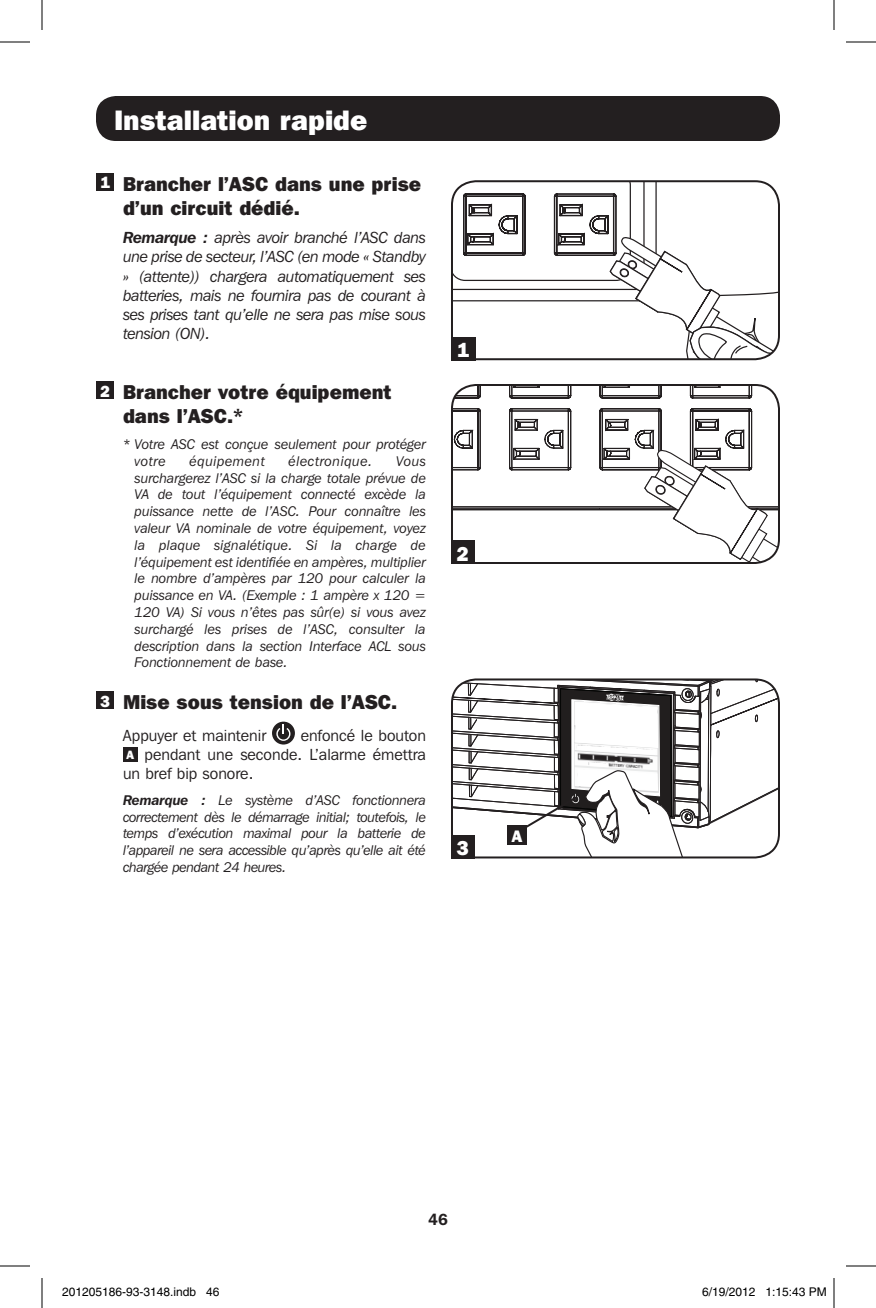
<style>
.page{position:relative;width:876px;height:1308px;background:#fff}
.page>*{position:absolute;margin:0;border:0;box-sizing:border-box;transform-origin:0 0}
.t1{font:800 28px "Franklin Gothic IT Cby BT";color:#fff}
.t2{font:800 20px/24px "Franklin Gothic IT Cby BT";color:#231f20}
.t3{font:800 20px "Franklin Gothic IT Cby BT";color:#fff}
.t4{font:800 16.6px "Franklin Gothic IT Cby BT";color:#fff}
.t5{font:italic 16px/19.2px "Franklin Gothic IT Cby BT";letter-spacing:-.02em;color:#231f20;text-align:justify}
.Body_Text_Indent{font:16px/19.2px "Franklin Gothic IT Cby BT";color:#231f20}
.t6{font:800 16px "Franklin Gothic IT Cby BT";color:#fff}
.t7{font:600 16px "Franklin Gothic IT Cby BT";color:#231f20}
.t8{font:italic 14px/16.8px "Franklin Gothic IT Cby BT";color:#231f20;text-align:justify}
.t9{font:italic 14px "Franklin Gothic IT Cby BT";letter-spacing:.035em;color:#231f20}
.t10{font:12px "Helvetica";color:#000}
.t11{font:800 12px "Franklin Gothic IT Cby BT";color:#fff}
.s1{font-weight:600}
</style>
<div class="page">
<div style="left:451px;top:835px;width:23px;height:23px;background:#231f20"></div>
<svg style="left:452px;top:679px;width:327px;height:178px"></svg>
<svg style="left:451px;top:180px;width:329px;height:181px"></svg>
<div style="left:451px;top:337px;width:24px;height:23px;background:#231f20"></div>
<svg style="left:452px;top:385px;width:327px;height:178px"></svg>
<div style="left:451px;top:384px;width:329px;height:180px;border:2px solid #231f20;border-radius:24px"></div>
<div style="left:451px;top:541px;width:23px;height:23px;background:#231f20"></div>
<div style="left:96px;top:96px;width:684px;height:45px;background:#231f20;border-radius:20px"></div>
<div style="left:96px;top:173px;width:18px;height:18px;background:#231f20"></div>
<div style="left:96px;top:381px;width:18px;height:18px;background:#231f20"></div>
<div style="left:96px;top:691px;width:18px;height:18px;background:#231f20"></div>
<svg style="left:272px;top:722px;width:23px;height:23px"></svg>
<svg style="left:276px;top:725px;width:14px;height:16px"></svg>
<div style="left:123px;top:747px;width:14px;height:15px;background:#231f20"></div>
<hr style="left:0;top:42px;width:30px;height:1px;background:#000">
<hr style="left:846px;top:42px;width:30px;height:1px;background:#000">
<hr style="left:0;top:1266px;width:30px;height:1px;background:#000">
<hr style="left:846px;top:1266px;width:30px;height:1px;background:#000">
<hr style="left:42px;top:0;width:1px;height:30px;background:#000">
<hr style="left:42px;top:1278px;width:1px;height:30px;background:#000">
<hr style="left:834px;top:0;width:1px;height:30px;background:#000">
<hr style="left:834px;top:1278px;width:1px;height:30px;background:#000">
<p class="t1" style="left:114px;top:102px;width:255px">Installation rapide</p>
<p class="t6" style="left:100px;top:173px;width:11px">1</p>
<p class="t2" style="left:123px;top:172px;width:300px">Brancher l’ASC dans une prise d’un circuit dédié.</p>
<p class="t5" style="left:123px;top:228px;width:305px"><span class="s1">Remarque :</span> après avoir branché l’ASC dans une prise de secteur, l’ASC (en mode « Standby » (attente)) chargera automatiquement ses batteries, mais ne fournira pas de courant à ses prises tant qu’elle ne sera pas mise sous tension (ON).</p>
<p class="t6" style="left:100px;top:381px;width:11px">2</p>
<p class="t2" style="left:123px;top:380px;width:270px">Brancher votre équipement dans l’ASC.*</p>
<p class="t8" style="left:135px;top:436px;width:293px;text-indent:-12px">* Votre ASC est conçue seulement pour protéger votre</p>
<p class="t9" style="left:190px;top:452px;width:77px">équipement</p>
<p class="t9" style="left:289px;top:452px;width:85px">électronique.</p>
<p class="t8" style="left:135px;top:452px;width:293px;text-indent:262px">Vous surchargerez l’ASC si la charge totale prévue de VA de tout l’équipement connecté excède la puissance nette de l’ASC. Pour connaître les valeur VA nominale de votre équipement, voyez la plaque signalétique. Si la charge de l’équipement est identifiée en ampères, multiplier le nombre d’ampères par 120 pour calculer la puissance en VA. (Exemple : 1 ampère x 120 = 120 VA) Si vous n’êtes pas sûr(e) si vous avez surchargé les prises de l’ASC, consulter la description dans la section Interface ACL sous Fonctionnement de base.</p>
<p class="t6" style="left:100px;top:691px;width:11px">3</p>
<p class="t2" style="left:123px;top:690px;width:276px">Mise sous tension de l’ASC.</p>
<p class="Body_Text_Indent" style="left:123px;top:725px;width:145px">Appuyer et maintenir</p>
<p class="Body_Text_Indent" style="left:301px;top:725px;width:127px">enfoncé le bouton</p>
<p class="t11" style="left:126px;top:747px;width:9px">A</p>
<p class="Body_Text_Indent" style="left:123px;top:744px;width:304px;text-indent:22px">pendant une seconde. L’alarme émettra un bref bip sonore.</p>
<p class="t8" style="left:123px;top:791px;width:305px"><span class="s1">Remarque :</span> Le système d’ASC fonctionnera correctement dès le démarrage initial; toutefois, le temps d’exécution maximal pour la batterie de l’appareil ne sera accessible qu’après qu’elle ait été chargée pendant 24 heures.</p>
<p class="t3" style="left:457px;top:337px;width:14px">1</p>
<p class="t3" style="left:456px;top:541px;width:14px">2</p>
<p class="t3" style="left:456px;top:835px;width:14px">3</p>
<p class="t4" style="left:512px;top:826px;width:12px">A</p>
<p class="t7" style="left:428px;top:1209px;width:21px">46</p>
<p class="t10" style="left:62px;top:1285px;width:159px">201205186-93-3148.indb 46</p>
<p class="t10" style="left:702px;top:1285px;width:126px">6/19/2012 1:15:43 PM</p>
</div>
